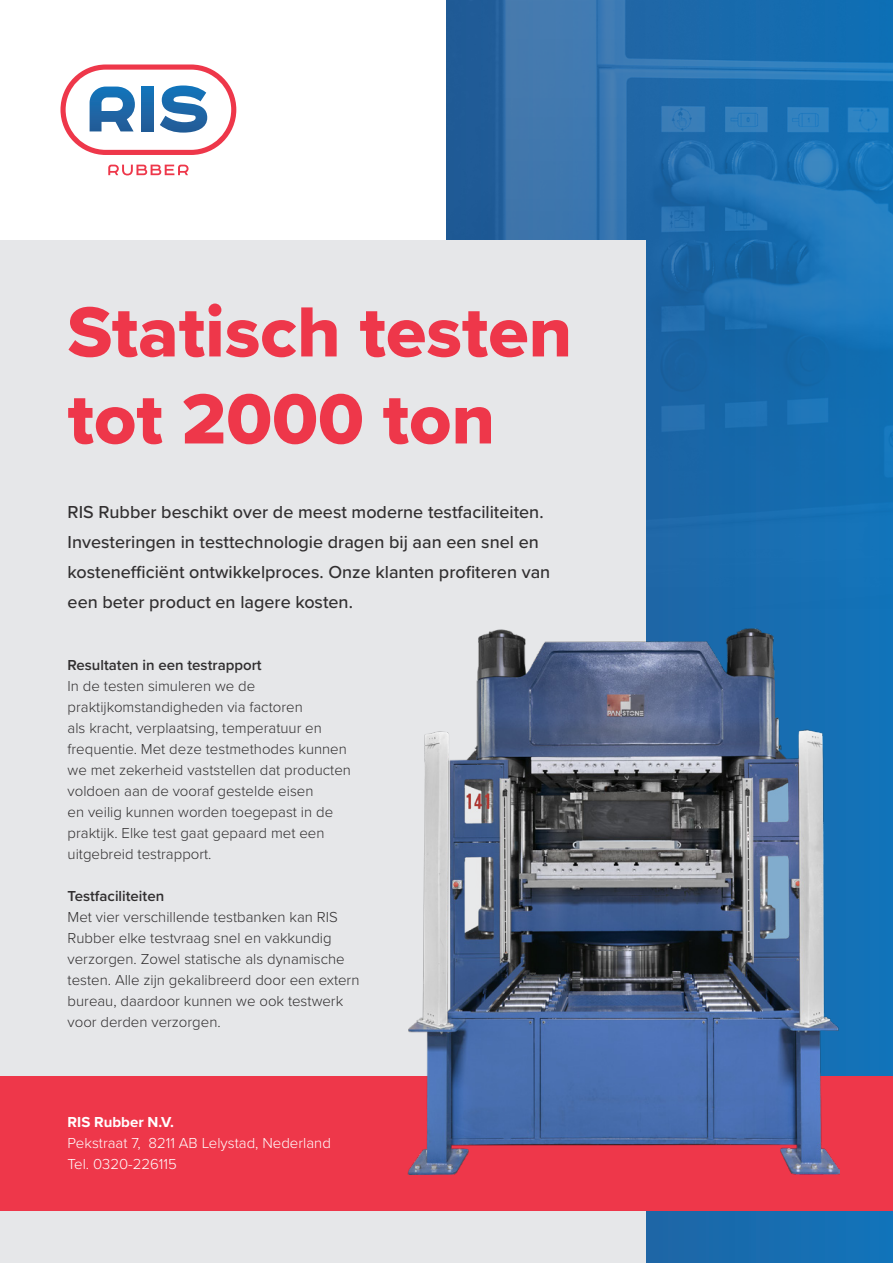
<style>
.page{position:relative;width:893px;height:1263px;background:#fff}
.page>*{position:absolute;margin:0;border:0;box-sizing:border-box;transform-origin:0 0}
.t1{font:73.5px/87px "Proxima Nova Extrabld";color:#ee374a}
.t2{font:500 18px/30px "Proxima Nova";color:#312f30}
.t3{font:300 15px/21px "Proxima Nova";color:#312f30}
.t4{font:300 15px "Proxima Nova";color:#fff}
.t5{font:600 15px "Proxima Nova";color:#312f30}
.t6{font:700 15px "Proxima Nova";color:#fff}
</style>
<div class="page">
<svg style="left:645px;top:608px;width:248px;height:655px;background:#1570b4"></svg>
<img style="left:446px;top:0;width:447px;height:608px">
<div style="left:0;top:240px;width:645px;height:1023px;background:#e6e7e9"></div>
<div style="left:0;top:1076px;width:893px;height:135px;background:#ee374a"></div>
<svg style="left:108px;top:165px;width:81px;height:10px"></svg>
<svg style="left:60px;top:64px;width:176px;height:91px"></svg>
<img style="left:407px;top:628px;width:432px;height:547px">
<p class="t1" style="left:68px;top:287px;width:506px">Statisch testen tot 2000 ton</p>
<p class="t2" style="left:68px;top:496px;width:484px">RIS Rubber beschikt over de meest moderne testfaciliteiten.<br>Investeringen in testtechnologie dragen bij aan een snel en kostenefficiënt ontwikkelproces. Onze klanten profiteren van een beter product en lagere kosten.</p>
<p class="t5" style="left:68px;top:653px;width:196px">Resultaten in een testrapport</p>
<p class="t3" style="left:68px;top:674px;width:285px">In de testen simuleren we de praktijkomstandigheden via factoren<br>als kracht, verplaatsing, temperatuur en frequentie. Met deze testmethodes kunnen we met zekerheid vaststellen dat producten voldoen aan de vooraf gestelde eisen<br>en veilig kunnen worden toegepast in de praktijk. Elke test gaat gepaard met een uitgebreid testrapport.</p>
<p class="t5" style="left:68px;top:884px;width:98px">Testfaciliteiten</p>
<p class="t3" style="left:68px;top:905px;width:293px">Met vier verschillende testbanken kan RIS Rubber elke testvraag snel en vakkundig verzorgen. Zowel statische als dynamische testen. Alle zijn gekalibreerd door een extern bureau, daardoor kunnen we ook testwerk voor derden verzorgen.</p>
<p class="t6" style="left:68px;top:1110px;width:108px">RIS Rubber N.V.</p>
<p class="t4" style="left:68px;top:1131px;width:265px">Pekstraat 7, 8211 AB Lelystad, Nederland</p>
<p class="t4" style="left:68px;top:1152px;width:111px">Tel. 0320-226115</p>
</div>
